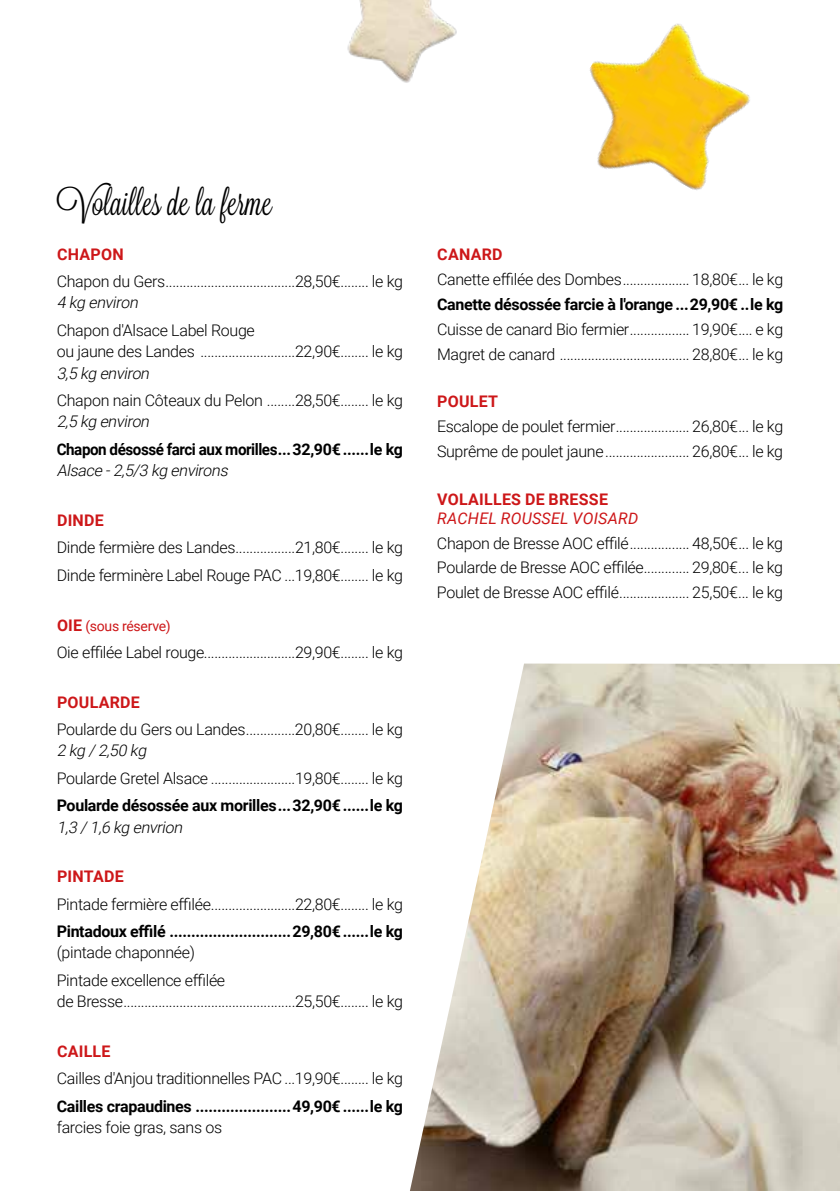
<style>
.page{position:relative;width:840px;height:1191px;background:#fff}
.page>*{position:absolute;margin:0;border:0;box-sizing:border-box;transform-origin:0 0}
.t1{font:36px "Lavanderia";color:#000}
.t2{font:300 16px/24.8px "Roboto";letter-spacing:-.02em;color:#000}
.t3{font:700 16px "Roboto";letter-spacing:-.02em;color:#000}
.t4{font:italic 300 16px "Roboto";color:#000}
.t5{font:700 16px "Roboto";letter-spacing:.015em;color:#cd1719}
.t6{font:700 16px "Roboto";letter-spacing:-.02em;color:#000;scale:.95 1}
.t7{font:italic 16px "Roboto";letter-spacing:.015em;color:#cd1719}
.t8{font:14px "Roboto";letter-spacing:-.02em;color:#cd1719}
.s1{font-weight:700;font-size:16px}
</style>
<div class="page">
<img style="left:589px;top:23px;width:161px;height:167px">
<img style="left:347px;top:0;width:110px;height:83px">
<img style="left:410px;top:663px;width:429px;height:528px">
<h1 class="t1" style="left:57px;top:182px;width:217px">Volailles de la ferme</h1>
<p class="t5" style="left:57px;top:243px;width:68px">CHAPON</p>
<p class="t2" style="left:57px;top:268px;width:285px">Chapon du Gers.....................................28,50€</p>
<p class="t2" style="left:371px;top:268px;width:33px">le kg</p>
<p class="t4" style="left:57px;top:291px;width:86px">4 kg environ</p>
<p class="t2" style="left:57px;top:318px;width:285px;line-height:21.6px">Chapon d'Alsace Label Rouge<br>ou jaune des Landes ...........................22,90€</p>
<p class="t2" style="left:371px;top:338px;width:33px">le kg</p>
<p class="t4" style="left:57px;top:362px;width:98px">3,5 kg environ</p>
<p class="t2" style="left:57px;top:387px;width:285px">Chapon nain Côteaux du Pelon ........28,50€</p>
<p class="t2" style="left:371px;top:387px;width:33px">le kg</p>
<p class="t4" style="left:57px;top:410px;width:98px">2,5 kg environ</p>
<p class="t6" style="left:57px;top:438px;width:300px">Chapon désossé farci aux morilles...32,90€</p>
<p class="t3" style="left:369px;top:438px;width:35px">le kg</p>
<p class="t4" style="left:57px;top:459px;width:176px">Alsace -2,5/3 kg environs</p>
<p class="t5" style="left:57px;top:509px;width:48px">DINDE</p>
<p class="t2" style="left:57px;top:535px;width:285px">Dinde fermière des Landes.................21,80€</p>
<p class="t2" style="left:371px;top:535px;width:33px">le kg</p>
<p class="t2" style="left:57px;top:562px;width:285px">Dinde ferminère Label Rouge PAC ...19,80€</p>
<p class="t2" style="left:371px;top:562px;width:33px">le kg</p>
<p class="t8" style="left:57px;top:616px;width:115px"><span class="s1">OIE</span> (sous réserve)</p>
<p class="t2" style="left:57px;top:639px;width:285px">Oie effilée Label rouge..........................29,90€</p>
<p class="t2" style="left:371px;top:639px;width:33px">le kg</p>
<p class="t5" style="left:57px;top:691px;width:84px">POULARDE</p>
<p class="t2" style="left:57px;top:716px;width:285px">Poularde du Gers ou Landes..............20,80€</p>
<p class="t2" style="left:371px;top:716px;width:33px">le kg</p>
<p class="t4" style="left:57px;top:739px;width:95px">2 kg /2,50 kg</p>
<p class="t2" style="left:57px;top:765px;width:285px">Poularde Gretel Alsace ........................19,80€</p>
<p class="t2" style="left:371px;top:765px;width:33px">le kg</p>
<p class="t3" style="left:57px;top:794px;width:285px">Poularde désossée aux morilles...32,90€</p>
<p class="t3" style="left:369px;top:794px;width:35px">le kg</p>
<p class="t4" style="left:57px;top:815px;width:131px">1,3 /1,6 kg envrion</p>
<p class="t5" style="left:57px;top:865px;width:68px">PINTADE</p>
<p class="t2" style="left:57px;top:891px;width:285px">Pintade fermière effilée........................22,80€</p>
<p class="t2" style="left:371px;top:891px;width:33px">le kg</p>
<p class="t3" style="left:57px;top:920px;width:285px">Pintadoux effilé ............................29,80€</p>
<p class="t3" style="left:369px;top:920px;width:35px">le kg</p>
<p class="t2" style="left:57px;top:938px;width:170px;line-height:27.2px">(pintade chaponnée)<br>Pintade excellence effilée</p>
<p class="t2" style="left:57px;top:988px;width:285px">de Bresse.................................................25,50€</p>
<p class="t2" style="left:371px;top:988px;width:33px">le kg</p>
<p class="t5" style="left:57px;top:1040px;width:55px">CAILLE</p>
<p class="t2" style="left:57px;top:1065px;width:285px">Cailles d'Anjou traditionnelles PAC ...19,90€</p>
<p class="t2" style="left:371px;top:1065px;width:33px">le kg</p>
<p class="t3" style="left:57px;top:1094px;width:285px">Cailles crapaudines ......................49,90€</p>
<p class="t3" style="left:369px;top:1094px;width:35px">le kg</p>
<p class="t2" style="left:57px;top:1114px;width:167px">farcies foie gras, sans os</p>
<p class="t5" style="left:437px;top:243px;width:67px">CANARD</p>
<p class="t2" style="left:437px;top:266px;width:347px">Canette effilée des Dombes................... 18,80€ le kg</p>
<p class="t3" style="left:437px;top:293px;width:347px">Canette désossée farcie à l'orange...29,90€ le kg</p>
<p class="t2" style="left:437px;top:316px;width:347px">Cuisse de canard Bio fermier................. 19,90€ e kg<br>Magret de canard ..................................... 28,80€ le kg</p>
<p class="t5" style="left:437px;top:390px;width:62px">POULET</p>
<p class="t2" style="left:437px;top:413px;width:347px">Escalope de poulet fermier..................... 26,80€ le kg<br>Suprême de poulet jaune........................ 26,80€ le kg</p>
<p class="t5" style="left:437px;top:487px;width:172px">VOLAILLES DE BRESSE</p>
<p class="t7" style="left:437px;top:507px;width:202px">RACHEL ROUSSEL VOISARD</p>
<p class="t2" style="left:436px;top:530px;width:347px;text-align:justify">Chapon de Bresse AOC effilé................. 48,50€ le kg Poularde de Bresse AOC effilée............. 29,80€ le kg Poulet de Bresse AOC effilé.................... 25,50€ le kg</p>
</div>
